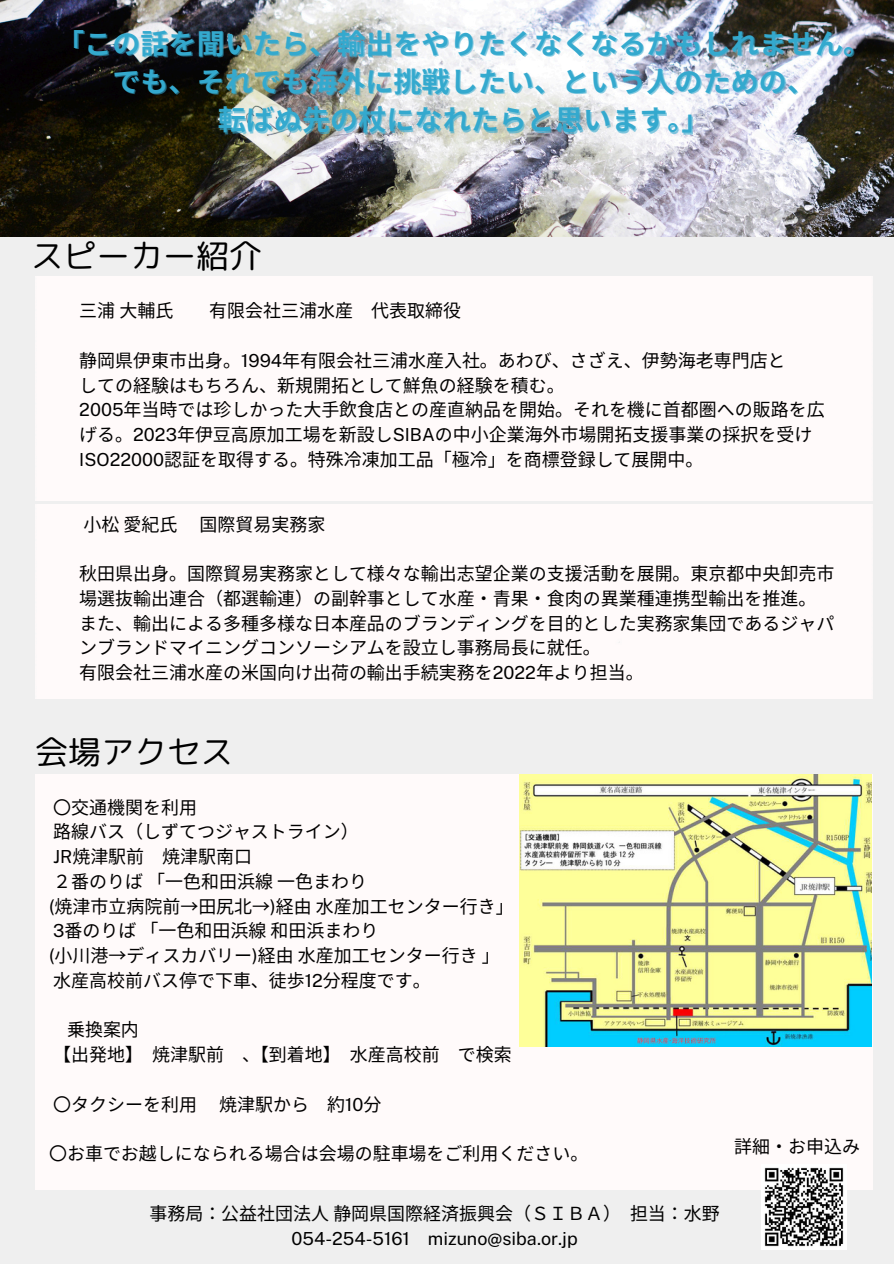
<style>
.page{position:relative;width:894px;height:1264px;background:#fff}
.page>*{position:absolute;margin:0;border:0;box-sizing:border-box;transform-origin:0 0}
.t1{font:33px "rounded mplus 1 p regular";color:#000}
.t2{font:700 28.05px "Noto Sans JP";color:#34a9ce}
.t3{font:18px/24.8px "Noto Sans CJ Ksc";color:#000}
.t4{font:18px "Public Sans";color:#000}
.s1{color:rgb(52 169 206/.6)}
.s2{font-family:"Public Sans"}
</style>
<div class="page">
<div style="left:0;top:0;width:893px;height:1263px;background:#efefef"></div>
<img style="left:0;top:0;width:893px;height:236px">
<div style="left:35px;top:504px;width:836px;height:194px;background:#fffafa"></div>
<div style="left:35px;top:774px;width:836px;height:415px;background:#fffafa"></div>
<div style="left:35px;top:276px;width:836px;height:224px;background:#fffafa"></div>
<img style="left:519px;top:774px;width:352px;height:272px">
<img style="left:761px;top:1164px;width:85px;height:84px">
<p class="t2" style="left:56px;top:21px;width:816px">「この話を聞いたら、輸出をやりたくなくなるかもしれません。</p>
<p class="t2" style="left:112px;top:59px;width:704px">でも、それでも海外に挑戦したい、という<span class="s1">人</span>のための、</p>
<p class="t2" style="left:218px;top:98px;width:493px">転ばぬ先の杖になれたらと思います。」</p>
<p class="t1" style="left:31px;top:233px;width:232px">スピーカー紹介</p>
<h3 class="t3" style="left:79px;top:297px;width:94px">三浦大輔氏</h3>
<h3 class="t3" style="left:209px;top:297px;width:252px">有限会社三浦水産 代表取締役</h3>
<p class="t3" style="left:79px;top:347px;width:745px">静岡県伊東市出身。<span class="s2">1994</span>年有限会社三浦水産入社。あわび、さざえ、伊勢海老専門店と<br>しての経験はもちろん、新規開拓として鮮魚の経験を積む。<br><span class="s2">2005</span>年当時では珍しかった大手飲食店との産直納品を開始。それを機に首都圏への販路を広げる。<span class="s2">2023</span>年伊豆高原加工場を新設し<span class="s2">SIBA</span>の中小企業海外市場開拓支援事業の採択を受け<span class="s2">ISO22000</span>認証を取得する。特殊冷凍加工品「極冷」を商標登録して展開中。</p>
<h3 class="t3" style="left:83px;top:510px;width:94px">小松愛紀氏</h3>
<h3 class="t3" style="left:199px;top:510px;width:125px">国際貿易実務家</h3>
<p class="t3" style="left:79px;top:560px;width:754px">秋田県出身。国際貿易実務家として様々な輸出志望企業の支援活動を展開。東京都中央卸売市場選抜輸出連合（都選輸連）の副幹事として水産・青果・食肉の異業種連携型輸出を推進。</p>
<p class="t3" style="left:79px;top:609px;width:756px">また、輸出による多種多様な日本産品のブランディングを目的とした実務家集団であるジャパンブランドマイニングコンソーシアムを設立し事務局長に就任。</p>
<p class="t3" style="left:79px;top:659px;width:566px">有限会社三浦水産の米国向け出荷の輸出手続実務を<span class="s2">2022</span>年より担当。</p>
<p class="t1" style="left:35px;top:728px;width:199px">会場アクセス</p>
<p class="t3" style="left:49px;top:793px;width:466px">〇交通機関を利用<br>路線バス（しずてつジャストライン）<br><span class="s2">JR</span>焼津駅前 焼津駅南口<br>２番のりば「一色和田浜線一色まわり<br><span class="s2">(</span>焼津市立病院前→田尻北→<span class="s2">)</span>経由水産加工センター行き」<br><span class="s2">3</span>番のりば「一色和田浜線和田浜まわり<br><span class="s2">(</span>小川港→ディスカバリー<span class="s2">)</span>経由水産加工センター行き」水産高校前バス停で下車、徒歩<span class="s2">12</span>分程度です。</p>
<p class="t3" style="left:67px;top:1016px;width:73px">乗換案内</p>
<h1 class="t3" style="left:53px;top:1041px;width:458px">【出発地】焼津駅前 、【到着地】水産高校前 で検索</h1>
<p class="t3" style="left:53px;top:1090px;width:142px">〇タクシーを利用</p>
<p class="t3" style="left:219px;top:1090px;width:163px">焼津駅から 約<span class="s2">10</span>分</p>
<p class="t3" style="left:49px;top:1140px;width:540px">〇お車でお越しになられる場合は会場の駐車場をご利用ください。</p>
<p class="t3" style="left:734px;top:1133px;width:127px">詳細・お申込み</p>
<p class="t3" style="left:149px;top:1199px;width:572px">事務局： 公益社団法人静岡県国際経済振興会（ＳＩＢＡ）担当： 水野</p>
<p class="t4" style="left:291px;top:1227px;width:287px">054-254-5161 mizuno@siba.or.jp</p>
</div>
